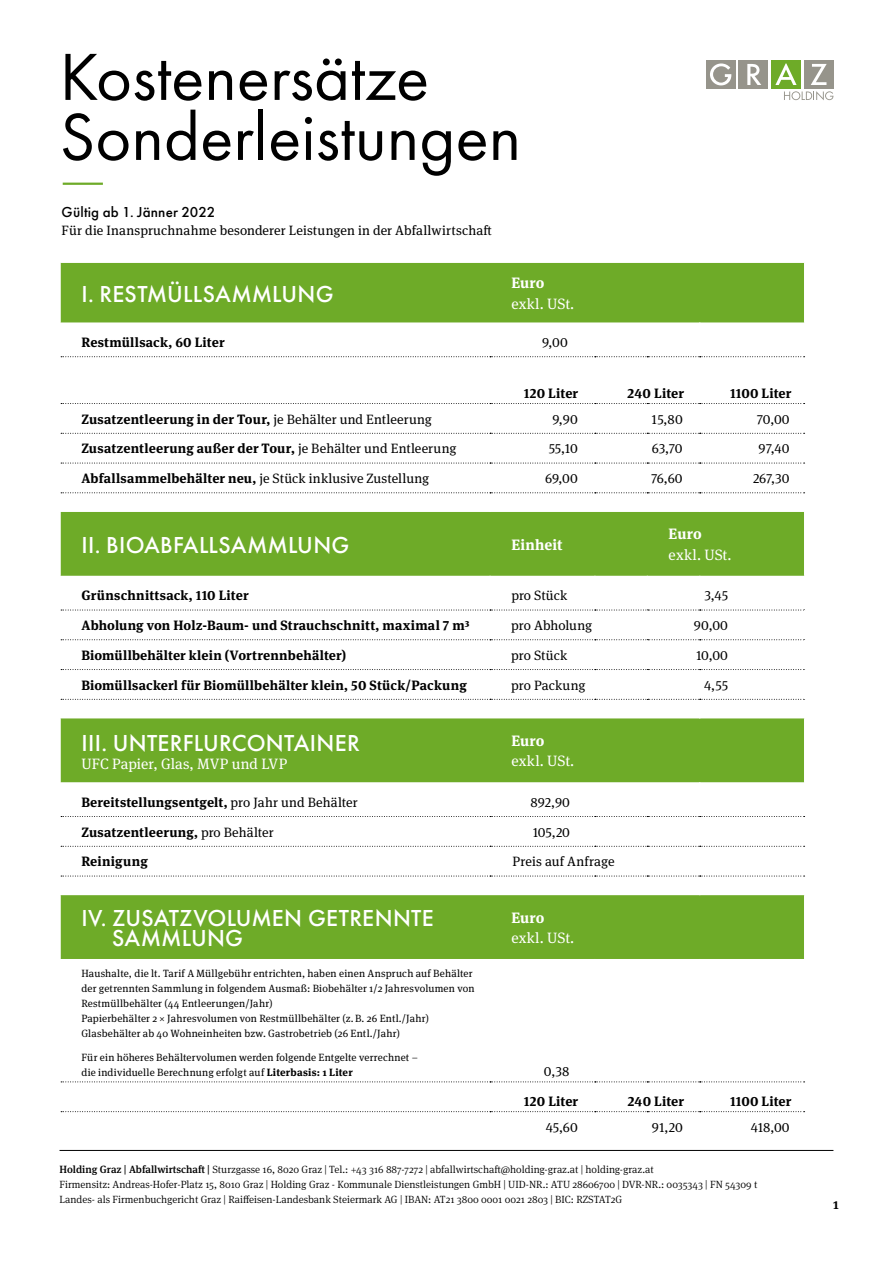
<style>
.page{position:relative;width:893px;height:1263px;background:#fff}
.page>*{position:absolute;margin:0;border:0;box-sizing:border-box;transform-origin:0 0}
.t1{font:69px/60px "Futura PT";color:#000}
.t2{font:500 24px/20.2px "Futura PT";letter-spacing:.01em;color:#fff}
.t3{font:15px "Meta Serif Pro";letter-spacing:.01em;color:#fff}
.t4{font:700 15px "Meta Serif Pro";letter-spacing:.005em;color:#fff}
.t5{font:500 15px "Futura PT";letter-spacing:.01em;color:#000}
.t6{font:500 15px "Meta Serif Pro";color:#000}
.t7{font:700 13.5px "Meta Serif Pro";letter-spacing:.01em;color:#000}
.t8{font:13.5px "Meta Serif Pro";letter-spacing:.01em;color:#000}
.t9{font:10.5px/15px "Meta Serif Pro";letter-spacing:.015em;color:#000}
.t10{font:300 10.5px/15px "Meta Serif Pro";color:#000}
.s1{font-weight:400}
.s2{font-weight:700}
.s3{font-weight:500}
</style>
<div class="page">
<hr style="left:63px;top:183px;width:40px;height:2px;background:#6eab28">
<svg style="left:61px;top:263px;width:743px;height:696px;background:#7fb542"></svg>
<svg style="left:60px;top:782px;width:745px;height:113px"></svg>
<svg style="left:60px;top:322px;width:745px;height:190px"></svg>
<svg style="left:60px;top:1081px;width:745px;height:32px"></svg>
<hr style="left:647px;top:580px;width:1px;height:30px;background:#fff">
<svg style="left:60px;top:610px;width:745px;height:108px"></svg>
<hr style="left:60px;top:1150px;width:773px;height:1px;background:#000">
<svg style="left:784px;top:91px;width:49px;height:9px"></svg>
<div style="left:706px;top:60px;width:29px;height:29px;background:#96948b"></div>
<div style="left:738px;top:60px;width:30px;height:29px;background:#96948b"></div>
<div style="left:771px;top:60px;width:30px;height:29px;background:#6eab28"></div>
<div style="left:804px;top:60px;width:29px;height:29px;background:#96948b"></div>
<svg style="left:710px;top:63px;width:21px;height:22px"></svg>
<svg style="left:747px;top:64px;width:14px;height:21px"></svg>
<svg style="left:811px;top:64px;width:16px;height:21px"></svg>
<svg style="left:775px;top:63px;width:22px;height:22px"></svg>
<h1 class="t1" style="left:60px;top:47px;width:463px">Kostenersätze<br>Sonderleistungen</h1>
<h3 class="t5" style="left:62px;top:203px;width:155px">Gültig ab 1. Jänner 2022</h3>
<p class="t8" style="left:62px;top:220px;width:432px">Für die Inanspruchnahme besonderer Leistungen in der Abfallwirtschaft</p>
<h2 class="t2" style="left:82px;top:284px;width:254px">I. RESTMÜLLSAMMLUNG</h2>
<h3 class="t4" style="left:511px;top:271px;width:35px">Euro</h3>
<h3 class="t3" style="left:511px;top:292px;width:64px">exkl. USt.</h3>
<p class="t7" style="left:81px;top:331px;width:145px">Restmüllsack, 60 Liter</p>
<p class="t8" style="left:542px;top:333px;width:27px">9,00</p>
<p class="t7" style="left:524px;top:382px;width:56px">120 Liter</p>
<p class="t7" style="left:628px;top:382px;width:58px">240 Liter</p>
<p class="t7" style="left:730px;top:382px;width:63px">1100 Liter</p>
<p class="t7" style="left:81px;top:408px;width:352px">Zusatzentleerung in der Tour, <span class="s1">je Behälter und Entleerung</span></p>
<p class="t8" style="left:552px;top:409px;width:27px">9,90</p>
<p class="t8" style="left:652px;top:409px;width:33px">15,80</p>
<p class="t8" style="left:757px;top:409px;width:34px">70,00</p>
<p class="t7" style="left:81px;top:438px;width:377px">Zusatzentleerung außer der Tour, <span class="s1">je Behälter und Entleerung</span></p>
<p class="t8" style="left:549px;top:439px;width:31px">55,10</p>
<p class="t8" style="left:652px;top:439px;width:33px">63,70</p>
<p class="t8" style="left:759px;top:439px;width:33px">97,40</p>
<p class="t8" style="left:81px;top:469px;width:349px"><span class="s2">Abfallsammelbehälter neu,</span> je Stück inklusive Zustellung</p>
<p class="t8" style="left:545px;top:469px;width:34px">69,00</p>
<p class="t8" style="left:651px;top:469px;width:33px">76,60</p>
<p class="t8" style="left:753px;top:469px;width:38px">267,30</p>
<h2 class="t2" style="left:82px;top:535px;width:269px">II. BIOABFALLSAMMLUNG</h2>
<h3 class="t4" style="left:511px;top:532px;width:53px">Einheit</h3>
<h3 class="t4" style="left:669px;top:522px;width:35px">Euro</h3>
<h3 class="t3" style="left:669px;top:544px;width:64px">exkl. USt.</h3>
<p class="t7" style="left:81px;top:585px;width:169px">Grünschnittsack, 110 Liter</p>
<p class="t8" style="left:511px;top:586px;width:57px">pro Stück</p>
<p class="t8" style="left:704px;top:586px;width:25px">3,45</p>
<p class="t7" style="left:81px;top:614px;width:390px">Abholung von Holz-Baum- und Strauchschnitt, maximal 7 m³</p>
<p class="t8" style="left:511px;top:616px;width:82px">pro Abholung</p>
<p class="t8" style="left:694px;top:616px;width:36px">90,00</p>
<p class="t7" style="left:81px;top:644px;width:266px">Biomüllbehälter klein (Vortrennbehälter)</p>
<p class="t8" style="left:511px;top:645px;width:57px">pro Stück</p>
<p class="t8" style="left:696px;top:645px;width:33px">10,00</p>
<p class="t7" style="left:81px;top:674px;width:387px">Biomüllsackerl für Biomüllbehälter klein, 50 Stück/Packung</p>
<p class="t8" style="left:511px;top:675px;width:76px">pro Packung</p>
<p class="t8" style="left:704px;top:675px;width:25px">4,55</p>
<h2 class="t2" style="left:82px;top:732px;width:280px">III. UNTERFLURCONTAINER</h2>
<h3 class="t3" style="left:81px;top:752px;width:207px">UFC Papier, Glas, MVP und LVP</h3>
<h3 class="t4" style="left:511px;top:729px;width:35px">Euro</h3>
<h3 class="t3" style="left:511px;top:750px;width:64px">exkl. USt.</h3>
<p class="t7" style="left:81px;top:791px;width:278px">Bereitstellungsentgelt, <span class="s1">pro Jahr und Behälter</span></p>
<p class="t8" style="left:530px;top:792px;width:41px">892,90</p>
<p class="t7" style="left:81px;top:821px;width:194px">Zusatzentleerung, <span class="s1">pro Behälter</span></p>
<p class="t8" style="left:533px;top:822px;width:39px">105,20</p>
<p class="t7" style="left:81px;top:851px;width:68px">Reinigung</p>
<p class="t8" style="left:512px;top:852px;width:104px">Preis auf Anfrage</p>
<h2 class="t2" style="left:112px;top:908px;width:323px;text-indent:-31px">IV. ZUSATZVOLUMEN GETRENNTE<br>SAMMLUNG</h2>
<h3 class="t4" style="left:511px;top:905px;width:35px">Euro</h3>
<h3 class="t3" style="left:511px;top:927px;width:64px">exkl. USt.</h3>
<p class="t9" style="left:81px;top:966px;width:395px">Haushalte, die lt. Tarif A Müllgebühr entrichten, haben einen Anspruch auf Behälter der getrennten Sammlung in folgendem Ausmaß: Biobehälter 1/2 Jahresvolumen von Restmüllbehälter (44 Entleerungen/Jahr)<br>Papierbehälter 2 × Jahresvolumen von Restmüllbehälter (z.B. 26 Entl./Jahr)<br>Glasbehälter ab 40 Wohneinheiten bzw. Gastrobetrieb (26 Entl./Jahr)</p>
<p class="t9" style="left:81px;top:1049px;width:338px">Für ein höheres Behältervolumen werden folgende Entgelte verrechnet – die individuelle Berechnung erfolgt auf <span class="s2">Literbasis: 1 Liter</span></p>
<p class="t8" style="left:544px;top:1061px;width:27px">0,38</p>
<p class="t7" style="left:524px;top:1090px;width:56px">120 Liter</p>
<p class="t7" style="left:628px;top:1090px;width:58px">240 Liter</p>
<p class="t7" style="left:730px;top:1090px;width:63px">1100 Liter</p>
<p class="t8" style="left:546px;top:1117px;width:34px">45,60</p>
<p class="t8" style="left:652px;top:1117px;width:32px">91,20</p>
<p class="t8" style="left:751px;top:1117px;width:40px">418,00</p>
<p class="t10" style="left:60px;top:1162px;width:699px"><span class="s3">Holding Graz | Abfallwirtschaft |</span> Sturzgasse 16, 8020 Graz | Tel.: +43 316 887-7272 | abfallwirtschaft@holding-graz.at | holding-graz.at<br>Firmensitz: Andreas-Hofer-Platz 15, 8010 Graz | Holding Graz - Kommunale Dienstleistungen GmbH | UID-NR.: ATU 28606700 | DVR-NR.: 0035343 | FN 54309 t<br>Landes- als Firmenbuchgericht Graz | Raiffeisen-Landesbank Steiermark AG | IBAN: AT21 3800 0001 0021 2803 | BIC: RZSTAT2G</p>
<h3 class="t6" style="left:833px;top:1192px;width:8px">1</h3>
</div>
